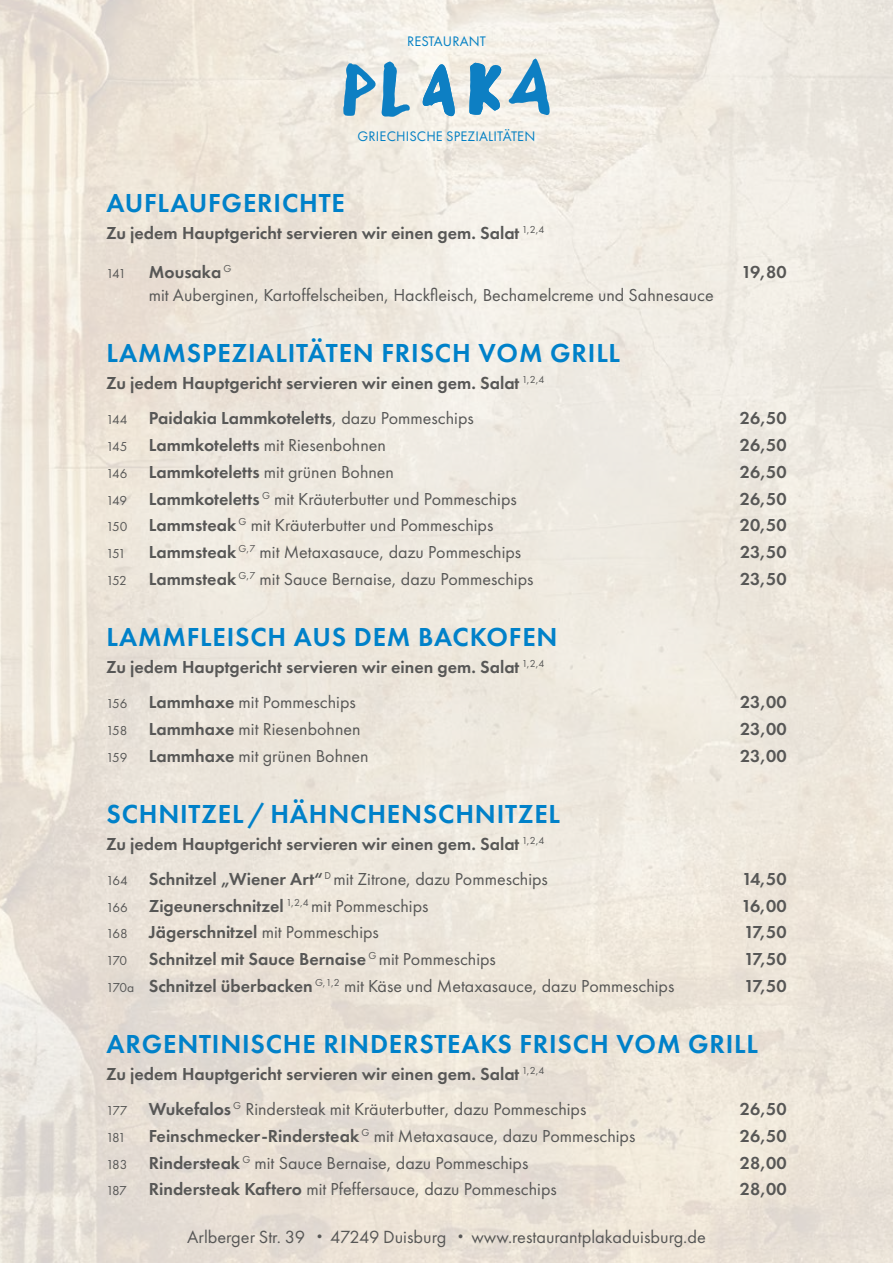
<style>
.page{position:relative;width:893px;height:1263px;background:#fff}
.page>*{position:absolute;margin:0;border:0;box-sizing:border-box;transform-origin:0 0}
.t1{font:600 27px "Futura PT";letter-spacing:.03em;color:#0081c9}
.t2{font:18.3px "Futura PT";color:#575756}
.t3{font:600 18px/35.2px "Futura PT";color:#575756}
.t4{font:18px "Futura PT";color:#575756}
.t5{font:14.25px "Futura PT";letter-spacing:.01em;color:#0380c4}
.t6{font:13.5px "Futura PT";letter-spacing:-.125em;color:#575756}
.s1{font-weight:400;font-size:13.5px}
.s2{font-weight:400}
.s3{font-size:13.5px}
.s4{font-weight:600}
.s5{font-size:13.65px}
</style>
<div class="page">
<svg style="left:509px;top:59px;width:41px;height:56px"></svg>
<svg style="left:423px;top:64px;width:32px;height:53px"></svg>
<svg style="left:343px;top:62px;width:67px;height:55px"></svg>
<svg style="left:469px;top:63px;width:32px;height:52px"></svg>
<p class="t5" style="left:407px;top:33px;width:80px">RESTAURANT</p>
<p class="t5" style="left:358px;top:128px;width:179px">GRIECHISCHE SPEZIALITÄTEN</p>
<h1 class="t1" style="left:106px;top:186px;width:240px">AUFLAUFGERICHTE</h1>
<p class="t3" style="left:106px;top:215px;width:440px">Zu jedem Hauptgericht servieren wir einen gem. Salat <sup>1,2,4</sup></p>
<p class="t6" style="left:106px;top:266px;width:21px">141</p>
<p class="t3" style="left:149px;top:255px;width:84px">Mousaka <sup>G</sup></p>
<p class="t3" style="left:741px;top:255px;width:47px">19,80</p>
<p class="t4" style="left:149px;top:284px;width:566px">mit Auberginen, Kartoffelscheiben, Hackfleisch, Bechamelcreme und Sahnesauce</p>
<h1 class="t1" style="left:106px;top:336px;width:515px">LAMMSPEZIALITÄTEN FRISCH VOM GRILL</h1>
<p class="t3" style="left:106px;top:365px;width:440px">Zu jedem Hauptgericht servieren wir einen gem. Salat <sup>1,2,4<br></sup><span class="s1">144</span> Paidakia Lammkoteletts<span class="s2">, dazu Pommeschips</span></p>
<p class="t3" style="left:740px;top:400px;width:48px">26,50</p>
<p class="t4" style="left:106px;top:434px;width:281px"><span class="s3">145</span> <span class="s4">Lammkoteletts</span> mit Riesenbohnen</p>
<p class="t3" style="left:740px;top:427px;width:48px">26,50</p>
<p class="t4" style="left:106px;top:461px;width:289px"><span class="s3">146</span> <span class="s4">Lammkoteletts</span> mit grünen Bohnen</p>
<p class="t3" style="left:740px;top:454px;width:48px">26,50</p>
<p class="t4" style="left:106px;top:488px;width:412px"><span class="s3">149</span> <span class="s4">Lammkoteletts</span> <sup>G</sup> mit Kräuterbutter und Pommeschips</p>
<p class="t3" style="left:740px;top:481px;width:48px">26,50</p>
<p class="t4" style="left:106px;top:515px;width:389px"><span class="s3">150</span> <span class="s4">Lammsteak</span> <sup>G</sup> mit Kräuterbutter und Pommeschips</p>
<p class="t3" style="left:740px;top:507px;width:48px">20,50</p>
<p class="t6" style="left:106px;top:545px;width:21px">151</p>
<p class="t4" style="left:149px;top:541px;width:374px"><span class="s4">Lammsteak</span> <sup>G,7</sup> mit Metaxasauce, dazu Pommeschips</p>
<p class="t3" style="left:740px;top:534px;width:48px">23,50</p>
<p class="t4" style="left:106px;top:568px;width:429px"><span class="s3">152</span> <span class="s4">Lammsteak</span> <sup>G,7</sup> mit Sauce Bernaise, dazu Pommeschips</p>
<p class="t3" style="left:740px;top:561px;width:48px">23,50</p>
<h1 class="t1" style="left:106px;top:620px;width:453px">LAMMFLEISCH AUS DEM BACKOFEN</h1>
<p class="t3" style="left:106px;top:649px;width:440px">Zu jedem Hauptgericht servieren wir einen gem. Salat <sup>1,2,4<br></sup><span class="s1">156</span> Lammhaxe <span class="s2">mit Pommeschips</span></p>
<p class="t3" style="left:740px;top:684px;width:48px">23,00</p>
<p class="t4" style="left:106px;top:718px;width:256px"><span class="s3">158</span> <span class="s4">Lammhaxe</span> mit Riesenbohnen</p>
<p class="t3" style="left:740px;top:711px;width:48px">23,00</p>
<p class="t4" style="left:106px;top:745px;width:264px"><span class="s3">159</span> <span class="s4">Lammhaxe</span> mit grünen Bohnen</p>
<p class="t3" style="left:740px;top:738px;width:48px">23,00</p>
<h1 class="t1" style="left:106px;top:797px;width:455px">SCHNITZEL /HÄHNCHENSCHNITZEL</h1>
<p class="t3" style="left:106px;top:826px;width:443px">Zu jedem Hauptgericht servieren wir einen gem. Salat <sup>1,2,4<br></sup><span class="s1">164</span> Schnitzel „Wiener Art“<sup>D</sup> <span class="s2">mit Zitrone, dazu Pommeschips</span></p>
<p class="t3" style="left:742px;top:861px;width:46px">14,50</p>
<p class="t3" style="left:106px;top:888px;width:324px"><span class="s1">166</span> Zigeunerschnitzel <sup>1,2,4</sup> <span class="s2">mit Pommeschips</span></p>
<p class="t3" style="left:741px;top:888px;width:47px">16,00</p>
<p class="t3" style="left:106px;top:914px;width:274px"><span class="s1">168</span> Jägerschnitzel <span class="s2">mit Pommeschips</span></p>
<p class="t3" style="left:744px;top:914px;width:44px">17,50</p>
<p class="t3" style="left:106px;top:941px;width:391px"><span class="s1">170</span> Schnitzel mit Sauce Bernaise <sup>G</sup> <span class="s2">mit Pommeschips</span></p>
<p class="t3" style="left:744px;top:941px;width:44px">17,50</p>
<p class="t4" style="left:106px;top:975px;width:570px"><span class="s3">170a</span> <span class="s4">Schnitzel überbacken</span> <sup>G,1,2</sup> mit Käse und Metaxasauce, dazu Pommeschips</p>
<p class="t3" style="left:744px;top:968px;width:44px">17,50</p>
<h1 class="t1" style="left:106px;top:1027px;width:653px">ARGENTINISCHE RINDERSTEAKS FRISCH VOM GRILL</h1>
<p class="t3" style="left:106px;top:1056px;width:482px">Zu jedem Hauptgericht servieren wir einen gem. Salat <sup>1,2,4<br></sup><span class="s1">177</span> Wukefalos <sup>G</sup> <span class="s2">Rindersteak mit Kräuterbutter, dazu Pommeschips</span></p>
<p class="t3" style="left:740px;top:1091px;width:48px">26,50</p>
<p class="t6" style="left:106px;top:1129px;width:21px">181</p>
<p class="t4" style="left:149px;top:1125px;width:488px"><span class="s4">Feinschmecker-Rindersteak</span> <sup>G</sup> mit Metaxasauce, dazu Pommeschips</p>
<p class="t3" style="left:740px;top:1118px;width:48px">26,50</p>
<p class="t4" style="left:106px;top:1152px;width:424px"><span class="s3">183</span> <span class="s4">Rindersteak</span> <sup>G</sup> mit Sauce Bernaise, dazu Pommeschips</p>
<p class="t3" style="left:740px;top:1145px;width:48px">28,00</p>
<p class="t4" style="left:106px;top:1179px;width:452px"><span class="s3">187</span> <span class="s4">Rindersteak Kaftero</span> mit Pfeffersauce, dazu Pommeschips</p>
<p class="t3" style="left:740px;top:1171px;width:48px">28,00</p>
<p class="t2" style="left:187px;top:1226px;width:520px">Arlberger Str. 39 <span class="s5">•</span> 47249 Duisburg <span class="s5">•</span> www.restaurantplakaduisburg.de</p>
</div>
